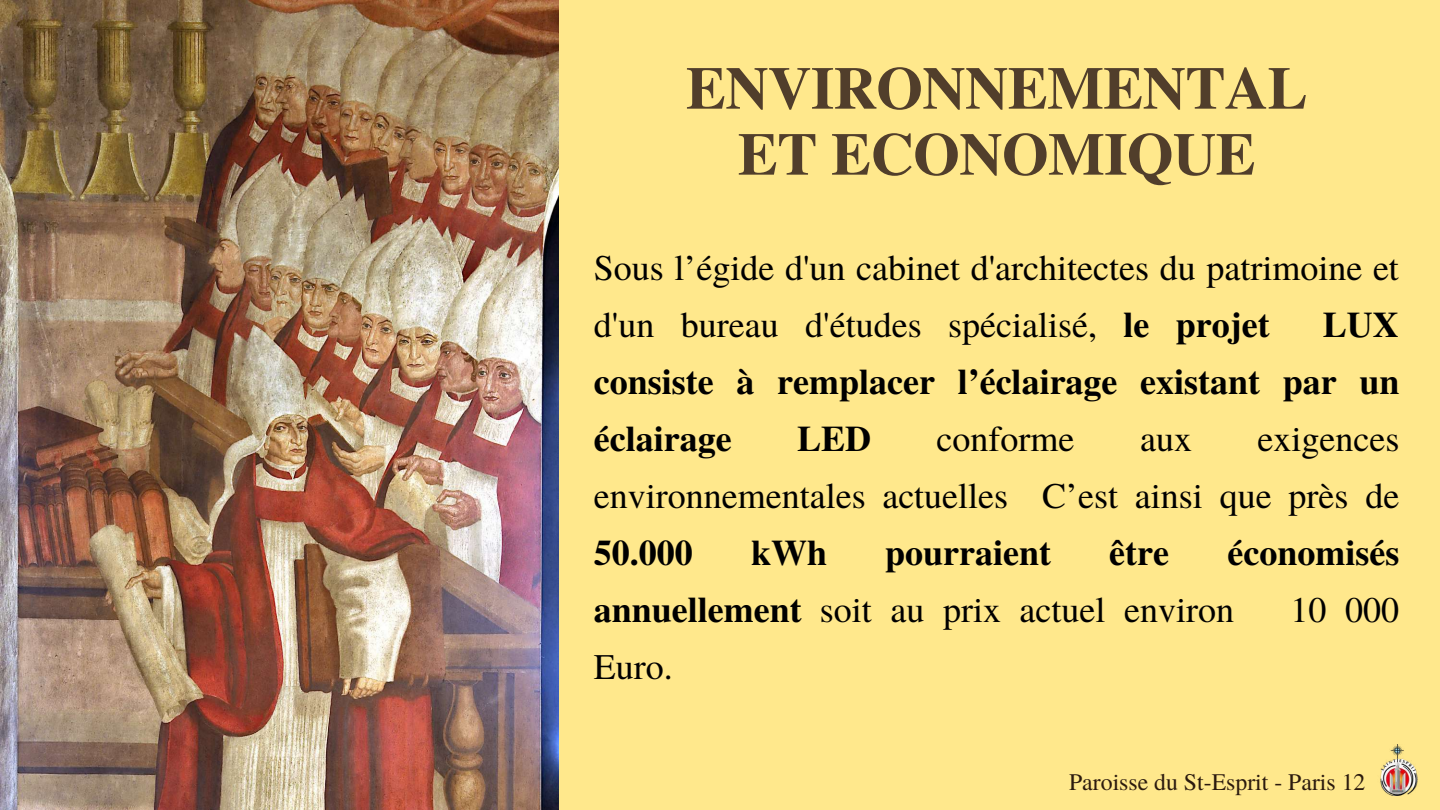
<style>
.page{position:relative;width:1440px;height:810px;background:#ffe88c}
.page>*{position:absolute;margin:0;border:0;box-sizing:border-box;transform-origin:0 0}
.t1{font:700 60px/66px "Te X Gyre Termes";letter-spacing:-.01em;color:#513e2b;text-align:center}
.t2{font:36px/57px "Te X Gyre Termes";color:#000}
.t3{font:700 36px/57px "Te X Gyre Termes";color:#000;text-align:justify}
.t4{font:23.8px "Te X Gyre Termes";color:#2b1a0e}
.s1{font-weight:700}
</style>
<div class="page">
<img style="left:0;top:0;width:559px;height:810px">
<img style="left:1380px;top:744px;width:38px;height:51px">
<h1 class="t1" style="left:686px;top:52px;width:623px">ENVIRONNEMENTAL<br>ET ECONOMIQUE</h1>
<p class="t2" style="left:594px;top:238px;width:807px">Sous l’égide d'un cabinet d'architectes du patrimoine et d'un bureau d'études spécialisé, <span class="s1">le projet</span></p>
<p class="t3" style="left:594px;top:295px;width:807px;text-indent:729px">LUX consiste à remplacer l’éclairage existant par un éclairage</p>
<p class="t3" style="left:797px;top:409px;width:76px">LED</p>
<p class="t2" style="left:937px;top:409px;width:139px">conforme</p>
<p class="t2" style="left:1140px;top:409px;width:53px">aux</p>
<p class="t2" style="left:594px;top:409px;width:807px;text-align:right">exigences<br>environnementales actuelles C’est ainsi que près de</p>
<p class="t3" style="left:594px;top:523px;width:100px">50.000</p>
<p class="t3" style="left:751px;top:523px;width:78px">kWh</p>
<p class="t3" style="left:885px;top:523px;width:167px">pourraient</p>
<p class="t3" style="left:1109px;top:523px;width:61px">être</p>
<p class="t2" style="left:594px;top:523px;width:807px;text-indent:633px"><span class="s1">économisés annuellement</span> soit au prix actuel environ</p>
<p class="t2" style="left:1290px;top:580px;width:110px">10 000</p>
<p class="t2" style="left:594px;top:637px;width:80px">Euro.</p>
<p class="t4" style="left:1069px;top:765px;width:298px">Paroisse du St-Esprit - Paris 12</p>
</div>
